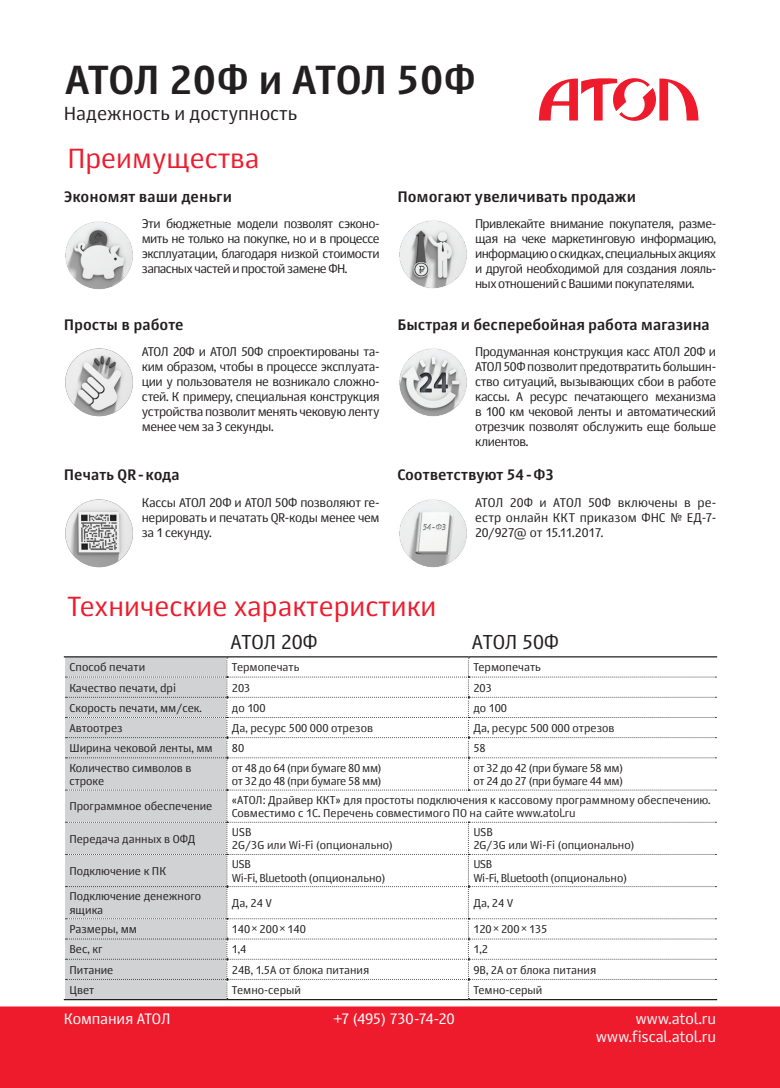
<style>
.page{position:relative;width:780px;height:1088px;background:#fff}
.page>*{position:absolute;margin:0;border:0;box-sizing:border-box;transform-origin:0 0}
.t1{font:700 40px "Story";letter-spacing:-.01em;color:#231f20}
.t2{font:27.5px "Story";color:#ee1b2d}
.t3{font:20px "Story";letter-spacing:-.01em;color:#231f20}
.t4{font:18.75px "Story";color:#231f20}
.Paragraph_Style_1{font:700 15px "Story";color:#231f20}
.t5{font:15px "Story";letter-spacing:-.01em;color:#fff}
.Paragraph_Style_2{font:12.5px/15px "Story";letter-spacing:-.035em;color:#231f20;text-align:justify}
.t6{font:11.25px/13.5px "Story";color:#231f20}
.t7{font:11.25px "Story";letter-spacing:-.03em;color:#231f20}
</style>
<div class="page">
<div style="left:0;top:1006px;width:780px;height:82px;background:#ee1b2d"></div>
<svg style="left:538px;top:78px;width:161px;height:43px"></svg>
<svg style="left:64px;top:657px;width:652px;height:342px"></svg>
<hr style="left:64px;top:656px;width:163px;height:1px;background:#231f20">
<hr style="left:227px;top:656px;width:241px;height:1px;background:#231f20">
<hr style="left:468px;top:656px;width:249px;height:1px;background:#231f20">
<hr style="left:64px;top:999px;width:163px;height:1px;background:#231f20">
<hr style="left:227px;top:999px;width:241px;height:1px;background:#231f20">
<hr style="left:468px;top:999px;width:249px;height:1px;background:#231f20">
<img style="left:65px;top:221px;width:68px;height:69px">
<img style="left:65px;top:348px;width:68px;height:69px">
<img style="left:65px;top:499px;width:68px;height:69px">
<img style="left:399px;top:348px;width:68px;height:69px">
<img style="left:399px;top:220px;width:68px;height:69px">
<img style="left:399px;top:499px;width:68px;height:69px">
<p class="t1" style="left:65px;top:54px;width:412px">АТОЛ 20Ф и АТОЛ 50Ф</p>
<p class="t4" style="left:64px;top:101px;width:235px">Надежность и доступность</p>
<p class="t2" style="left:67px;top:141px;width:194px">Преимущества</p>
<p class="Paragraph_Style_1" style="left:64px;top:187px;width:170px">Экономят ваши деньги</p>
<p class="Paragraph_Style_1" style="left:397px;top:187px;width:240px">Помогают увеличивать продажи</p>
<p class="Paragraph_Style_2" style="left:142px;top:216px;width:239px">Эти бюджетные модели позволят сэконо&shy;мить не только на покупке, но и в процессе эксплуатации, благодаря низкой стоимости запасных частей и простой замене ФН.</p>
<p class="Paragraph_Style_2" style="left:475px;top:216px;width:242px">Привлекайте внимание покупателя, разме&shy;щая на чеке маркетинговую информацию, информацию о скидках, специальных акциях и другой необходимой для создания лояль&shy;ных отношений с Вашими покупателями.</p>
<p class="Paragraph_Style_1" style="left:64px;top:315px;width:121px">Просты в работе</p>
<p class="Paragraph_Style_1" style="left:397px;top:315px;width:314px">Быстрая и бесперебойная работа магазина</p>
<p class="Paragraph_Style_2" style="left:142px;top:344px;width:239px">АТОЛ 20Ф и АТОЛ 50Ф спроектированы та&shy;ким образом, чтобы в процессе эксплуата&shy;ции у пользователя не возникало сложно&shy;стей. К примеру, специальная конструкция устройства позволит менять чековую ленту менее чем за 3 секунды.</p>
<p class="Paragraph_Style_2" style="left:475px;top:344px;width:242px">Продуманная конструкция касс АТОЛ 20Ф и АТОЛ 50Ф позволит предотвратить большин&shy;ство ситуаций, вызывающих сбои в работе кассы. А ресурс печатающего механизма в 100 км чековой ленты и автоматический отрезчик позволят обслужить еще больше клиентов.</p>
<p class="Paragraph_Style_1" style="left:64px;top:465px;width:118px">Печать QR-кода</p>
<p class="Paragraph_Style_1" style="left:397px;top:465px;width:158px">Соответствуют 54-ФЗ</p>
<p class="Paragraph_Style_2" style="left:142px;top:495px;width:239px">Кассы АТОЛ 20Ф и АТОЛ 50Ф позволяют ге&shy;нерировать и печатать QR-коды менее чем за 1 секунду.</p>
<p class="Paragraph_Style_2" style="left:475px;top:495px;width:242px">АТОЛ 20Ф и АТОЛ 50Ф включены в ре&shy;естр онлайн ККТ приказом ФНС № ЕД-7- 20/927@ от 15.11.2017.</p>
<p class="t2" style="left:67px;top:589px;width:370px">Технические характеристики</p>
<p class="t3" style="left:230px;top:629px;width:89px">АТОЛ 20Ф</p>
<p class="t3" style="left:472px;top:629px;width:89px">АТОЛ 50Ф</p>
<p class="t6" style="left:69px;top:660px;width:77px">Способ печати</p>
<p class="t6" style="left:232px;top:660px;width:69px">Термопечать</p>
<p class="t6" style="left:473px;top:660px;width:69px">Термопечать</p>
<p class="t6" style="left:69px;top:680px;width:108px">Качество печати, dpi</p>
<p class="t6" style="left:232px;top:680px;width:20px">203</p>
<p class="t6" style="left:473px;top:680px;width:20px">203</p>
<p class="t6" style="left:69px;top:701px;width:134px">Скорость печати, мм/сек.</p>
<p class="t6" style="left:232px;top:701px;width:35px">до 100</p>
<p class="t6" style="left:473px;top:701px;width:35px">до 100</p>
<p class="t6" style="left:69px;top:721px;width:55px">Автоотрез</p>
<p class="t6" style="left:232px;top:721px;width:142px">Да, ресурс 500 000 отрезов</p>
<p class="t6" style="left:473px;top:721px;width:142px">Да, ресурс 500 000 отрезов</p>
<p class="t6" style="left:69px;top:741px;width:145px">Ширина чековой ленты, мм</p>
<p class="t6" style="left:232px;top:741px;width:14px">80</p>
<p class="t6" style="left:473px;top:741px;width:14px">58</p>
<p class="t6" style="left:69px;top:761px;width:123px">Количество символов в строке</p>
<p class="t7" style="left:232px;top:760px;width:151px">от 48 до 64 (при бумаге 80 мм)</p>
<p class="t7" style="left:473px;top:760px;width:151px">от 32 до 42 (при бумаге 58 мм)</p>
<p class="t7" style="left:473px;top:774px;width:151px">от 24 до 27 (при бумаге 44 мм)</p>
<p class="t7" style="left:232px;top:774px;width:151px">от 32 до 48 (при бумаге 58 мм)</p>
<p class="t6" style="left:69px;top:799px;width:144px">Программное обеспечение</p>
<p class="t6" style="left:232px;top:793px;width:480px">«АТОЛ: Драйвер ККТ» для простоты подключения к кассовому программному обеспечению.<br>Совместимо с 1С. Перечень совместимого ПО на сайте www.atol.ru</p>
<p class="t6" style="left:69px;top:832px;width:127px">Передача данных в ОФД</p>
<p class="t6" style="left:232px;top:825px;width:21px">USB</p>
<p class="t6" style="left:232px;top:838px;width:162px">2G/3G или Wi-Fi (опционально)</p>
<p class="t6" style="left:473px;top:825px;width:21px">USB</p>
<p class="t6" style="left:473px;top:838px;width:162px">2G/3G или Wi-Fi (опционально)</p>
<p class="t6" style="left:69px;top:864px;width:98px">Подключение к ПК</p>
<p class="t6" style="left:232px;top:857px;width:21px">USB</p>
<p class="t6" style="left:232px;top:871px;width:155px">Wi-Fi, Bluetooth (опционально)</p>
<p class="t6" style="left:473px;top:857px;width:21px">USB</p>
<p class="t6" style="left:473px;top:871px;width:155px">Wi-Fi, Bluetooth (опционально)</p>
<p class="t6" style="left:69px;top:889px;width:133px">Подключение денежного ящика</p>
<p class="t6" style="left:232px;top:896px;width:42px">Да, 24 V</p>
<p class="t6" style="left:473px;top:896px;width:42px">Да, 24 V</p>
<p class="t6" style="left:69px;top:922px;width:69px">Размеры, мм</p>
<p class="t6" style="left:232px;top:922px;width:75px">140×200×140</p>
<p class="t6" style="left:473px;top:922px;width:75px">120×200×135</p>
<p class="t6" style="left:69px;top:942px;width:35px">Вес, кг</p>
<p class="t6" style="left:232px;top:942px;width:16px">1,4</p>
<p class="t6" style="left:473px;top:942px;width:16px">1,2</p>
<p class="t6" style="left:69px;top:963px;width:45px">Питание</p>
<p class="t6" style="left:232px;top:963px;width:139px">24В, 1.5А от блока питания</p>
<p class="t6" style="left:473px;top:963px;width:124px">9В, 2А от блока питания</p>
<p class="t6" style="left:69px;top:983px;width:26px">Цвет</p>
<p class="t6" style="left:232px;top:983px;width:71px">Темно-серый</p>
<p class="t6" style="left:473px;top:983px;width:71px">Темно-серый</p>
<p class="t5" style="left:64px;top:1009px;width:108px">Компания АТОЛ</p>
<p class="t5" style="left:334px;top:1009px;width:122px">+7 (495) 730-74-20</p>
<p class="t5" style="left:635px;top:1009px;width:82px">www.atol.ru</p>
<p class="t5" style="left:596px;top:1027px;width:121px">www.fiscal.atol.ru</p>
</div>
